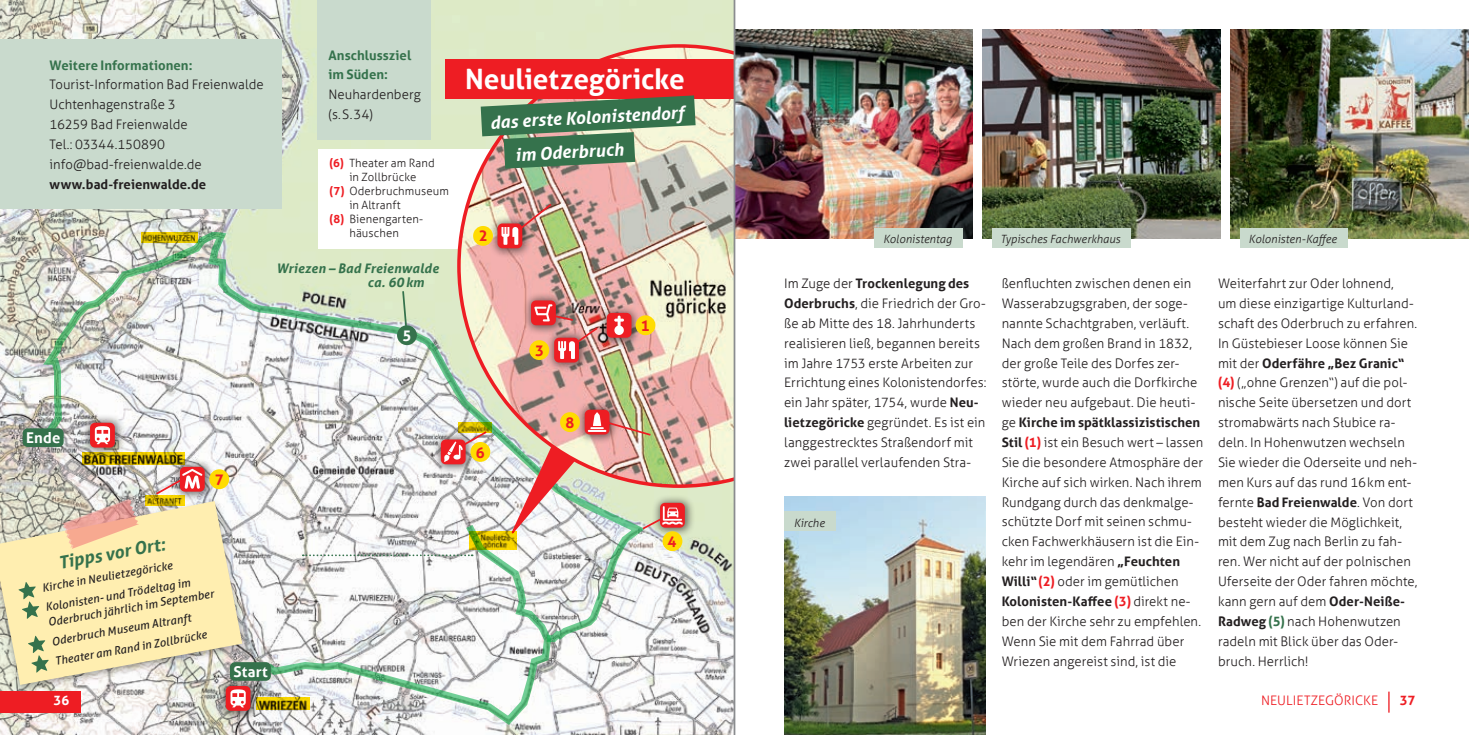
<style>
.page{position:relative;width:1469px;height:735px;background:#fff}
.page>*{position:absolute;margin:0;border:0;box-sizing:border-box;transform-origin:0 0}
.t1{font:700 28px "Aller";color:#fff}
.t2{font:italic 700 17.5px/33.4px "Aller";color:#fff}
.t3{font:italic 700 17.5px "Aller";color:#35724c}
.t4{font:700 14.88px "Aller";letter-spacing:.015em;color:#fff}
.t5{font:700 14.88px "Aller";color:#ee1d23}
.t6{font:300 13.12px/19.8px "Aller";letter-spacing:.005em;color:#231f20}
.t7{font:700 13.12px/19.8px "Aller";letter-spacing:.005em;color:#35724c}
.t8{font:italic 700 13.12px/14px "Aller";letter-spacing:.015em;color:#35724c}
.t9{font:700 13.12px "Aller";letter-spacing:.005em;color:#231f20}
.t10{font:300 13.12px "Aller";letter-spacing:.005em;color:#ee1d23}
.t11{font:700 13.12px "Aller";color:#fff}
.t12{font:700 13.12px "Aller";color:#ee1d23}
.t13{font:italic 11.38px/19.8px "Aller";color:#231f20}
.t14{font:300 11.38px "Aller";letter-spacing:.01em;color:#231f20}
.t15{font:italic 300 11.38px "Aller";letter-spacing:.005em;color:#231f20}
.s1{font-weight:700;color:#ee1d23}
.s2{font-weight:700}
.s3{font-weight:700;color:#35724c}
</style>
<div class="page">
<img style="left:0;top:0;width:733px;height:734px">
<div style="left:317px;top:149px;width:185px;height:99px;background:#fff"></div>
<img style="left:459px;top:46px;width:439px;height:440px;border-radius:220px">
<div style="left:734px;top:0;width:223px;height:520px;background:#fff"></div>
<img style="left:735px;top:30px;width:237px;height:208px">
<div style="left:445px;top:60px;width:289px;height:39px;background:#ee1d23"></div>
<svg style="left:480px;top:95px;width:215px;height:73px;background:#718a6b"></svg>
<div style="left:0;top:39px;width:281px;height:169px;background:#c9dacd"></div>
<div style="left:317px;top:0;width:114px;height:139px;background:#c9dacd"></div>
<img style="left:784px;top:496px;width:202px;height:238px">
<div style="left:784px;top:511px;width:51px;height:20px;background:#c9dacd"></div>
<img style="left:1230px;top:30px;width:238px;height:208px">
<img style="left:982px;top:30px;width:238px;height:208px">
<div style="left:1240px;top:228px;width:107px;height:20px;background:#c9dacd"></div>
<div style="left:992px;top:228px;width:138px;height:20px;background:#c9dacd"></div>
<div style="left:874px;top:228px;width:88px;height:20px;background:#c9dacd"></div>
<img style="left:0;top:495px;width:251px;height:201px">
<svg style="left:0;top:500px;width:242px;height:184px;background:#e5dcb7"></svg>
<svg style="left:19px;top:581px;width:20px;height:37px"></svg>
<svg style="left:28px;top:635px;width:21px;height:37px"></svg>
<svg style="left:266px;top:643px;width:287px;height:83px"></svg>
<svg style="left:41px;top:232px;width:605px;height:411px"></svg>
<svg style="left:505px;top:443px;width:72px;height:100px"></svg>
<div style="left:23px;top:428px;width:41px;height:18px;background:#35724c;border-radius:5px"></div>
<div style="left:230px;top:661px;width:41px;height:19px;background:#35724c;border-radius:5px"></div>
<div style="left:488px;top:214px;width:44px;height:44px;background:#231f20;opacity:.6"></div>
<div style="left:497px;top:223px;width:25px;height:25px;background:#ee1d23;border-radius:5px"></div>
<div style="left:545px;top:328px;width:44px;height:44px;background:#231f20;opacity:.6"></div>
<div style="left:554px;top:337px;width:25px;height:25px;background:#ee1d23;border-radius:5px"></div>
<div style="left:522px;top:291px;width:44px;height:44px;background:#231f20;opacity:.6"></div>
<div style="left:531px;top:300px;width:25px;height:25px;background:#ee1d23;border-radius:5px"></div>
<div style="left:81px;top:413px;width:44px;height:44px;background:#231f20;opacity:.6"></div>
<div style="left:90px;top:422px;width:25px;height:25px;background:#ee1d23;border-radius:5px"></div>
<svg style="left:95px;top:426px;width:15px;height:18px"></svg>
<div style="left:217px;top:676px;width:44px;height:44px;background:#231f20;opacity:.6"></div>
<div style="left:226px;top:685px;width:24px;height:25px;background:#ee1d23;border-radius:5px"></div>
<svg style="left:230px;top:689px;width:16px;height:18px"></svg>
<div style="left:432px;top:430px;width:44px;height:44px;background:#231f20;opacity:.6"></div>
<div style="left:441px;top:439px;width:24px;height:25px;background:#ee1d23;border-radius:5px"></div>
<div style="left:171px;top:457px;width:44px;height:44px;background:#231f20;opacity:.6"></div>
<div style="left:180px;top:466px;width:25px;height:25px;background:#ee1d23;border-radius:5px"></div>
<div style="left:597px;top:304px;width:45px;height:44px;background:#231f20;opacity:.6"></div>
<div style="left:606px;top:313px;width:25px;height:24px;background:#ee1d23;border-radius:5px"></div>
<svg style="left:614px;top:315px;width:10px;height:20px"></svg>
<div style="left:575px;top:400px;width:45px;height:44px;background:#231f20;opacity:.6"></div>
<div style="left:584px;top:409px;width:25px;height:25px;background:#ee1d23;border-radius:5px"></div>
<div style="left:651px;top:493px;width:44px;height:44px;background:#231f20;opacity:.6"></div>
<div style="left:660px;top:502px;width:25px;height:25px;background:#ee1d23;border-radius:5px"></div>
<div style="left:635px;top:315px;width:20px;height:20px;background:#ffdc01;border-radius:50%"></div>
<div style="left:473px;top:226px;width:20px;height:20px;background:#ffdc01;border-radius:50%"></div>
<svg style="left:529px;top:340px;width:20px;height:20px"></svg>
<div style="left:662px;top:531px;width:20px;height:20px;background:#ffdc01;border-radius:50%"></div>
<div style="left:470px;top:441px;width:20px;height:20px;background:#ffdc01;border-radius:50%"></div>
<div style="left:209px;top:469px;width:20px;height:20px;background:#ffdc01;border-radius:50%"></div>
<div style="left:560px;top:412px;width:20px;height:20px;background:#ffdc01;border-radius:50%"></div>
<svg style="left:640px;top:506px;width:42px;height:24px"></svg>
<svg style="left:154px;top:468px;width:48px;height:28px"></svg>
<svg style="left:401px;top:289px;width:7px;height:38px"></svg>
<img style="left:501px;top:202px;width:52px;height:43px">
<svg style="left:588px;top:412px;width:64px;height:25px"></svg>
<svg style="left:444px;top:429px;width:44px;height:32px"></svg>
<img style="left:534px;top:304px;width:65px;height:55px">
<div style="left:397px;top:325px;width:20px;height:20px;background:#35724c;border-radius:50%"></div>
<svg style="left:469px;top:530px;width:48px;height:19px"></svg>
<svg style="left:458px;top:422px;width:34px;height:10px"></svg>
<svg style="left:141px;top:232px;width:56px;height:10px"></svg>
<svg style="left:256px;top:697px;width:54px;height:13px"></svg>
<div style="left:0;top:691px;width:80px;height:21px;background:#ee1d23"></div>
<hr style="left:79px;top:691px;width:2px;height:21px;background:#ee1d23">
<hr style="left:733px;top:0;width:2px;height:734px;background:#8a8c8f">
<svg style="left:1388px;top:691px;width:1px;height:21px"></svg>
<p class="t7" style="left:50px;top:55px;width:144px">Weitere Informationen:</p>
<p class="t6" style="left:50px;top:75px;width:216px">Tourist-Information Bad Freienwalde<br>Uchtenhagenstraße 3<br>16259 Bad Freienwalde<br>Tel.: 03344.150890 info@bad-freienwalde.de</p>
<p class="t9" style="left:50px;top:176px;width:158px">www.bad-freienwalde.de</p>
<p class="t7" style="left:328px;top:45px;width:84px">Anschlussziel im Süden:</p>
<p class="t6" style="left:328px;top:85px;width:94px">Neuhardenberg (s.S.34)</p>
<p class="t14" style="left:329px;top:156px;width:107px"><span class="s1">(6)</span> Theater am Rand</p>
<p class="t14" style="left:349px;top:170px;width:68px">in Zollbrücke</p>
<p class="t14" style="left:329px;top:184px;width:121px"><span class="s1">(7)</span> Oderbruchmuseum</p>
<p class="t14" style="left:349px;top:198px;width:53px">in Altranft</p>
<p class="t14" style="left:329px;top:212px;width:95px"><span class="s1">(8)</span> Bienengarten-</p>
<p class="t14" style="left:349px;top:226px;width:51px">häuschen</p>
<p class="t8" style="left:367px;top:261px;width:73px;text-indent:-91px">Wriezen – Bad Freienwalde ca. 60km</p>
<p class="t4" style="left:402px;top:326px;width:10px">5</p>
<h1 class="t1" style="left:465px;top:62px;width:221px">Neulietzegöricke</h1>
<h2 class="t2" style="left:512px;top:104px;width:172px;text-indent:-23px;rotate:-3deg">das erste Kolonistendorf im Oderbruch</h2>
<p class="t5" style="left:479px;top:227px;width:10px">2</p>
<p class="t5" style="left:535px;top:341px;width:10px">3</p>
<p class="t5" style="left:641px;top:316px;width:10px">1</p>
<p class="t4" style="left:26px;top:428px;width:36px">Ende</p>
<p class="t5" style="left:215px;top:470px;width:10px">7</p>
<h2 class="t3" style="left:57px;top:551px;width:109px;rotate:-10deg">Tipps vor Ort:</h2>
<p class="t13" style="left:40px;top:577px;width:148px;rotate:-10deg">Kirche in Neulietzegöricke<br>Kolonisten- und Trödeltag im</p>
<p class="t13" style="left:46px;top:612px;width:170px;rotate:-10deg">Oderbruch jährlich im September<br>Oderbruch Museum Altranft<br>Theater am Rand in Zollbrücke</p>
<p class="t4" style="left:233px;top:662px;width:36px">Start</p>
<p class="t5" style="left:476px;top:443px;width:10px">6</p>
<p class="t5" style="left:565px;top:413px;width:10px">8</p>
<p class="t5" style="left:667px;top:532px;width:10px">4</p>
<p class="t15" style="left:883px;top:232px;width:70px">Kolonistentag</p>
<p class="t15" style="left:1000px;top:232px;width:121px">Typisches Fachwerkhaus</p>
<p class="t15" style="left:1248px;top:232px;width:90px">Kolonisten-Kaffee</p>
<p class="t6" style="left:784px;top:273px;width:204px">Im Zuge der <span class="s2">Trockenlegung des Oderbruchs</span>, die Friedrich der Gro&shy;ße ab Mitte des 18. Jahrhunderts realisieren ließ, begannen bereits im Jahre 1753 erste Arbeiten zur Errichtung eines Kolonistendorfes: ein Jahr später, 1754, wurde <span class="s2">Neu&shy;lietzegöricke</span> gegründet. Es ist ein langgestrecktes Straßendorf mit zwei parallel verlaufenden Stra-</p>
<p class="t6" style="left:1001px;top:273px;width:203px">ßenfluchten zwischen denen ein<br>Wasserabzugsgraben, der soge&shy;nannte Schachtgraben, verläuft.<br>Nach dem großen Brand in 1832, der große Teile des Dorfes zer&shy;störte, wurde auch die Dorfkirche wieder neu aufgebaut. Die heuti&shy;ge <span class="s2">Kirche im spätklassizistischen<br>Stil</span> <span class="s1">(1)</span> ist ein Besuch wert – lassen<br>Sie die besondere Atmosphäre der<br>Kirche auf sich wirken. Nach ihrem<br>Rundgang durch das denkmalge&shy;schützte Dorf mit seinen schmu&shy;cken Fachwerkhäusern ist die Ein&shy;kehr im legendären <span class="s2">„Feuchten<br>Willi“</span><span class="s1">(2)</span> oder im gemütlichen<br><span class="s2">Kolonisten-Kaffee</span> <span class="s1">(3)</span> direkt ne&shy;ben der Kirche sehr zu empfehlen.<br>Wenn Sie mit dem Fahrrad über<br>Wriezen angereist sind, ist die</p>
<p class="t6" style="left:1217px;top:273px;width:201px">Weiterfahrt zur Oder lohnend,<br>um diese einzigartige Kulturland&shy;schaft des Oderbruch zu erfahren.<br>In Güstebieser Loose können Sie mit der <span class="s2">Oderfähre „Bez Granic“ </span><span class="s1">(4)</span> („ohne Grenzen“) auf die pol&shy;nische Seite übersetzen und dort stromabwärts nach Słubice ra&shy;deln. In Hohenwutzen wechseln<br>Sie wieder die Oderseite und neh&shy;men Kurs auf das rund 16km ent&shy;fernte <span class="s2">Bad Freienwalde</span>. Von dort besteht wieder die Möglichkeit, mit dem Zug nach Berlin zu fah&shy;ren. Wer nicht auf der polnischen<br>Uferseite der Oder fahren möchte, kann gern auf dem <span class="s2">Oder-Neiße-<br>Radweg</span> <span class="s3">(5)</span> nach Hohenwutzen radeln mit Blick über das Oder&shy;bruch. Herrlich!</p>
<p class="t15" style="left:793px;top:515px;width:32px">Kirche</p>
<p class="t10" style="left:1261px;top:692px;width:119px">NEULIETZEGÖRICKE</p>
<p class="t11" style="left:54px;top:692px;width:17px">36</p>
<p class="t12" style="left:1399px;top:692px;width:17px">37</p>
</div>
